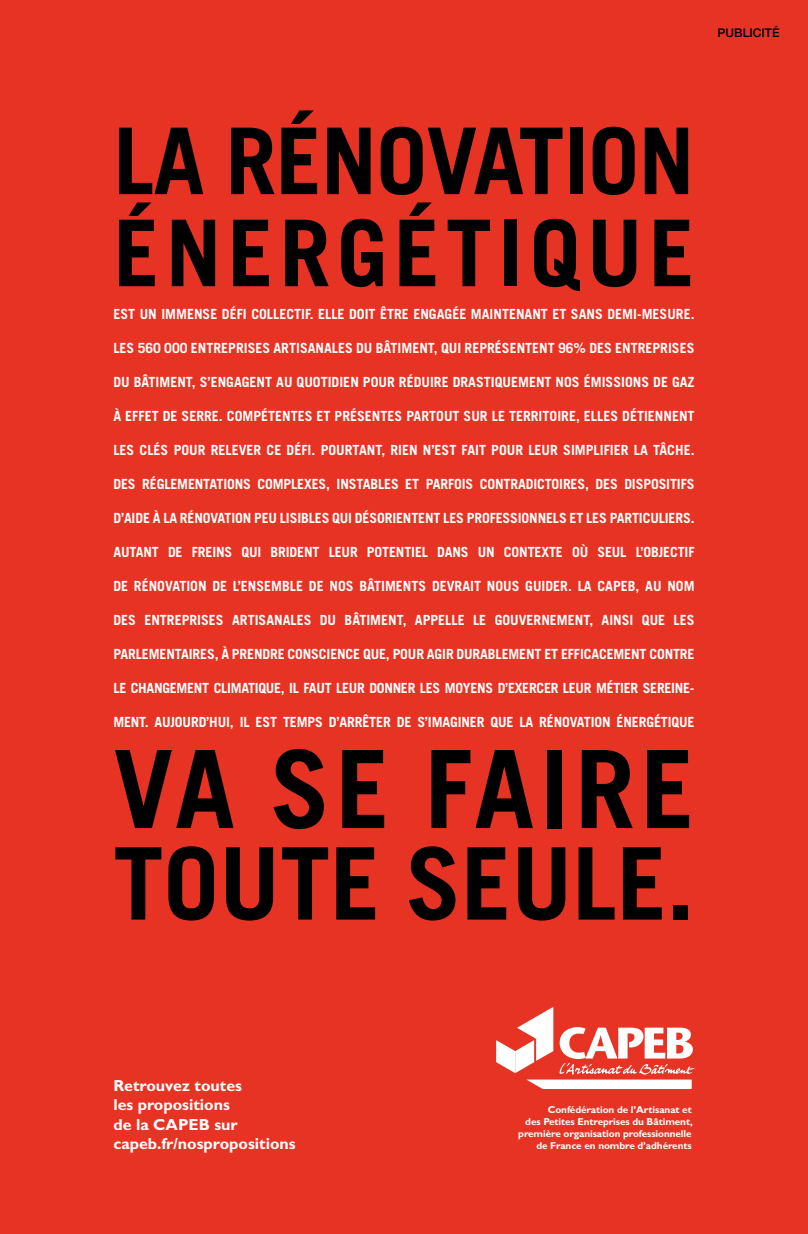
<style>
.page{position:relative;width:808px;height:1234px;background:#fff}
.page>*{position:absolute;margin:0;border:0;box-sizing:border-box;transform-origin:0 0}
.t1{font:700 108px "Trade Gothic LT Std";letter-spacing:.05em;color:#000}
.t2{font:700 100px "Trade Gothic LT Std";color:#000}
.t3{font:700 92px/92px "Trade Gothic LT Std";letter-spacing:.025em;color:#000}
.t4{font:700 16px/19.2px "Gill Sans Std";color:#fff}
.t5{font:700 14px "Trade Gothic LT Std";color:#fff}
.t6{font:700 14px "Trade Gothic LT Std";letter-spacing:-.02em;color:#fff}
.t7{font:500 12px "Helvetica Neue LT Std";color:#000}
.t8{font:700 10px/12px "Gill Sans Std";letter-spacing:-.01em;color:#fff;text-align:right}
</style>
<div class="page">
<div style="left:0;top:0;width:808px;height:1233px;background:#e63323"></div>
<svg style="left:496px;top:1007px;width:198px;height:81px"></svg>
<p class="t7" style="left:718px;top:25px;width:64px">PUBLICITÉ</p>
<h3 class="t3" style="left:113px;top:114px;width:583px">LA RÉNOVATION<br>ÉNERGÉTIQUE</h3>
<p class="t5" style="left:113px;top:305px;width:583px">EST UN IMMENSE DÉFI COLLECTIF. ELLE DOIT ÊTRE ENGAGÉE MAINTENANT ET SANS DEMI-MESURE.</p>
<p class="t5" style="left:113px;top:339px;width:583px">LES 560 000 ENTREPRISES ARTISANALES DU BÂTIMENT, QUI REPRÉSENTENT 96% DES ENTREPRISES</p>
<p class="t5" style="left:113px;top:373px;width:583px">DU BÂTIMENT, S’ENGAGENT AU QUOTIDIEN POUR RÉDUIRE DRASTIQUEMENT NOS ÉMISSIONS DE GAZ</p>
<p class="t5" style="left:113px;top:407px;width:583px">À EFFET DE SERRE. COMPÉTENTES ET PRÉSENTES PARTOUT SUR LE TERRITOIRE, ELLES DÉTIENNENT</p>
<p class="t5" style="left:113px;top:441px;width:583px">LES CLÉS POUR RELEVER CE DÉFI. POURTANT, RIEN N’EST FAIT POUR LEUR SIMPLIFIER LA TÂCHE.</p>
<p class="t5" style="left:113px;top:475px;width:583px">DES RÉGLEMENTATIONS COMPLEXES, INSTABLES ET PARFOIS CONTRADICTOIRES, DES DISPOSITIFS</p>
<p class="t5" style="left:113px;top:509px;width:583px">D’AIDE À LA RÉNOVATION PEU LISIBLES QUI DÉSORIENTENT LES PROFESSIONNELS ET LES PARTICULIERS.</p>
<p class="t5" style="left:113px;top:543px;width:583px">AUTANT DE FREINS QUI BRIDENT LEUR POTENTIEL DANS UN CONTEXTE OÙ SEUL L’OBJECTIF</p>
<p class="t5" style="left:113px;top:577px;width:583px">DE RÉNOVATION DE L’ENSEMBLE DE NOS BÂTIMENTS DEVRAIT NOUS GUIDER. LA CAPEB, AU NOM</p>
<p class="t5" style="left:113px;top:611px;width:583px">DES ENTREPRISES ARTISANALES DU BÂTIMENT, APPELLE LE GOUVERNEMENT, AINSI QUE LES</p>
<p class="t5" style="left:113px;top:645px;width:583px">PARLEMENTAIRES, À PRENDRE CONSCIENCE QUE, POUR AGIR DURABLEMENT ET EFFICACEMENT CONTRE</p>
<p class="t6" style="left:113px;top:679px;width:583px">LE CHANGEMENT CLIMATIQUE, IL FAUT LEUR DONNER LES MOYENS D’EXERCER LEUR MÉTIER SEREINE-</p>
<p class="t5" style="left:113px;top:713px;width:583px">MENT. AUJOURD’HUI, IL EST TEMPS D’ARRÊTER DE S’IMAGINER QUE LA RÉNOVATION ÉNERGÉTIQUE</p>
<h1 class="t1" style="left:113px;top:723px;width:583px">VA SE FAIRE</h1>
<h2 class="t2" style="left:113px;top:822px;width:583px">TOUTE SEULE.</h2>
<p class="t4" style="left:113px;top:1075px;width:184px">Retrouvez toutes<br>les propositions<br>de la CAPEB sur capeb.fr/nospropositions</p>
<p class="t8" style="left:518px;top:1103px;width:176px">Confédération de l’Artisanat et<br>des Petites Entreprises du Bâtiment, première organisation professionnelle de France en nombre d’adhérents</p>
</div>
